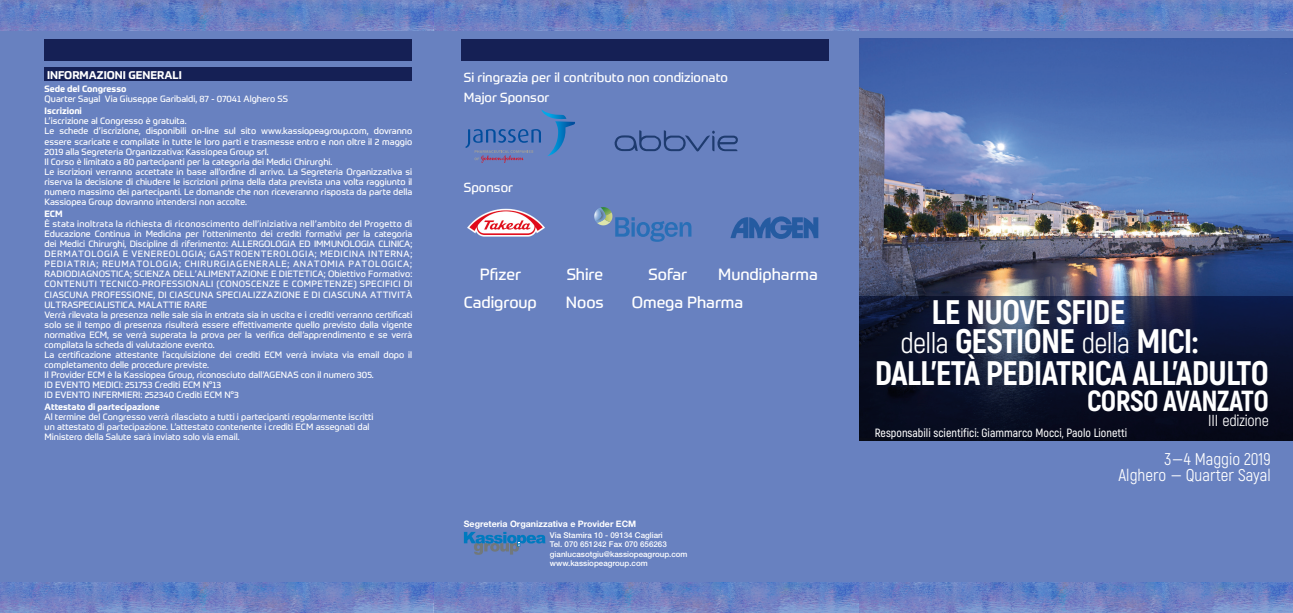
<style>
.page{position:relative;width:1293px;height:613px;background:#fff}
.page>*{position:absolute;margin:0;border:0;box-sizing:border-box;transform-origin:0 0}
.t1{font:800 34px "Akrobat";letter-spacing:-.02em;color:#fff}
.t2{font:800 29px "Akrobat";letter-spacing:-.02em;color:#fff}
.t3{font:17px/16.4px "Akrobat";color:#fff;text-align:right}
.t4{font:16px "Prometo";color:#fff}
.t5{font:15.9px "Akrobat";letter-spacing:-.015em;color:#fff}
.t6{font:13px/20px "Prometo";color:#fff}
.t7{font:600 12px "Akrobat";color:#fff}
.t8{font:700 11px "Prometo";color:#fff}
.t9{font:9px/10px "Prometo";color:#fff}
.t10{font:700 9px "Prometo";color:#fff}
.t11{font:700 8.9px "Helvetica Neue LT Std";color:#fff}
.t12{font:500 8px/9.6px "Helvetica Neue LT Std";color:#fff}
.s1{font-weight:400;font-size:29px}
.s2{font-family:"Akzid Grtsk Next";font-weight:300}
</style>
<div class="page">
<div style="left:0;top:0;width:1293px;height:612px;background:#6881c0"></div>
<img style="left:0;top:0;width:1292px;height:30px">
<img style="left:0;top:582px;width:1292px;height:30px">
<img style="left:859px;top:39px;width:434px;height:257px">
<svg style="left:859px;top:296px;width:434px;height:144px;background:#0f1630"></svg>
<svg style="left:464px;top:531px;width:81px;height:23px"></svg>
<div style="left:45px;top:39px;width:367px;height:21px;background:#152055"></div>
<div style="left:45px;top:67px;width:367px;height:14px;background:#152055"></div>
<div style="left:461px;top:39px;width:368px;height:21px;background:#152055"></div>
<svg style="left:465px;top:109px;width:110px;height:54px"></svg>
<img style="left:467px;top:208px;width:78px;height:29px">
<svg style="left:594px;top:207px;width:97px;height:35px"></svg>
<svg style="left:730px;top:216px;width:88px;height:23px"></svg>
<svg style="left:614px;top:130px;width:124px;height:21px"></svg>
<p class="t8" style="left:47px;top:68px;width:136px">INFORMAZIONI GENERALI</p>
<p class="t10" style="left:45px;top:83px;width:83px">Sede del Congresso</p>
<p class="t9" style="left:45px;top:93px;width:245px">Quarter Sayal Via Giuseppe Garibaldi, 87 - 07041 Alghero SS</p>
<p class="t10" style="left:45px;top:106px;width:39px">Iscrizioni</p>
<p class="t9" style="left:45px;top:116px;width:369px">L’iscrizione al Congresso è gratuita.<br>Le schede d’iscrizione, disponibili on-line sul sito www.kassiopeagroup.com, dovranno essere scaricate e compilate in tutte le loro parti e trasmesse entro e non oltre il 2 maggio 2019 alla Segreteria Organizzativa: Kassiopea Group srl.<br>Il Corso è limitato a 80 partecipanti per la categoria dei Medici Chirurghi.<br>Le iscrizioni verranno accettate in base all’ordine di arrivo. La Segreteria Organizzativa si riserva la decisione di chiudere le iscrizioni prima della data prevista una volta raggiunto il numero massimo dei partecipanti. Le domande che non riceveranno risposta da parte della Kassiopea Group dovranno intendersi non accolte.</p>
<p class="t10" style="left:45px;top:208px;width:20px">ECM</p>
<p class="t9" style="left:45px;top:219px;width:369px">È stata inoltrata la richiesta di riconoscimento dell’iniziativa nell’ambito del Progetto di Educazione Continua in Medicina per l’ottenimento dei crediti formativi per la categoria dei Medici Chirurghi, Discipline di riferimento: ALLERGOLOGIA ED IMMUNOLOGIA CLINICA; DERMATOLOGIA E VENEREOLOGIA; GASTROENTEROLOGIA; MEDICINA INTERNA; PEDIATRIA; REUMATOLOGIA; CHIRURGIAGENERALE; ANATOMIA PATOLOGICA; RADIODIAGNOSTICA; SCIENZA DELL’ALIMENTAZIONE E DIETETICA; Obiettivo Formativo:<br>CONTENUTI TECNICO-PROFESSIONALI (CONOSCENZE E COMPETENZE) SPECIFICI DI CIASCUNA PROFESSIONE, DI CIASCUNA SPECIALIZZAZIONE E DI CIASCUNA ATTIVITÀ ULTRASPECIALISTICA. MALATTIE RARE<br>Verrà rilevata la presenza nelle sale sia in entrata sia in uscita e i crediti verranno certificati solo se il tempo di presenza risulterà essere effettivamente quello previsto dalla vigente normativa ECM, se verrà superata la prova per la verifica dell’apprendimento e se verrà compilata la scheda di valutazione evento.<br>La certificazione attestante l’acquisizione dei crediti ECM verrà inviata via email dopo il completamento delle procedure previste.<br>Il Provider ECM è la Kassiopea Group, riconosciuto dall’AGENAS con il numero 305.<br>ID EVENTO MEDICI: 251753 Crediti ECM N°13<br>ID EVENTO INFERMIERI: 252340 Crediti ECM N°3</p>
<p class="t10" style="left:45px;top:401px;width:117px">Attestato di partecipazione</p>
<p class="t9" style="left:45px;top:412px;width:330px">Al termine del Congresso verrà rilasciato a tutti i partecipanti regolarmente iscritti un attestato di partecipazione. L’attestato contenente i crediti ECM assegnati dal<br>Ministero della Salute sarà inviato solo via email.</p>
<h3 class="t6" style="left:464px;top:67px;width:266px">Si ringrazia per il contributo non condizionato<br>Major Sponsor</h3>
<h3 class="t6" style="left:464px;top:177px;width:51px">Sponsor</h3>
<h3 class="t4" style="left:480px;top:264px;width:43px">Pfizer</h3>
<h3 class="t4" style="left:567px;top:264px;width:38px">Shire</h3>
<h3 class="t4" style="left:648px;top:264px;width:40px">Sofar</h3>
<h3 class="t4" style="left:718px;top:264px;width:101px">Mundipharma</h3>
<h3 class="t4" style="left:464px;top:292px;width:75px">Cadigroup</h3>
<h3 class="t4" style="left:566px;top:292px;width:40px">Noos</h3>
<h3 class="t4" style="left:632px;top:292px;width:113px">Omega Pharma</h3>
<p class="t11" style="left:464px;top:518px;width:174px">Segreteria Organizzativa e Provider ECM</p>
<p class="t12" style="left:550px;top:529px;width:139px">Via Stamira 10 - 09134 Cagliari<br>Tel. 070 651242 Fax 070 656263 gianlucasotgiu@kassiopeagroup.com www.kassiopeagroup.com</p>
<h1 class="t1" style="left:931px;top:290px;width:196px">LE NUOVE SFIDE</h1>
<h1 class="t1" style="left:900px;top:319px;width:299px"><span class="s1">della</span> GESTIONE <span class="s1">della</span> MICI:</h1>
<h1 class="t1" style="left:874px;top:351px;width:395px">DALL’ETÀ PEDIATRICA ALL’ADULTO</h1>
<h2 class="t2" style="left:1087px;top:382px;width:183px">CORSO AVANZATO</h2>
<h3 class="t5" style="left:1208px;top:410px;width:62px">III edizione</h3>
<h3 class="t7" style="left:874px;top:425px;width:254px">Responsabili scientifici: Giammarco Mocci, Paolo Lionetti</h3>
<h3 class="t3" style="left:1118px;top:450px;width:154px">3<span class="s2">−</span>4 Maggio 2019<br>Alghero <span class="s2">−</span> Quarter Sayal</h3>
</div>
